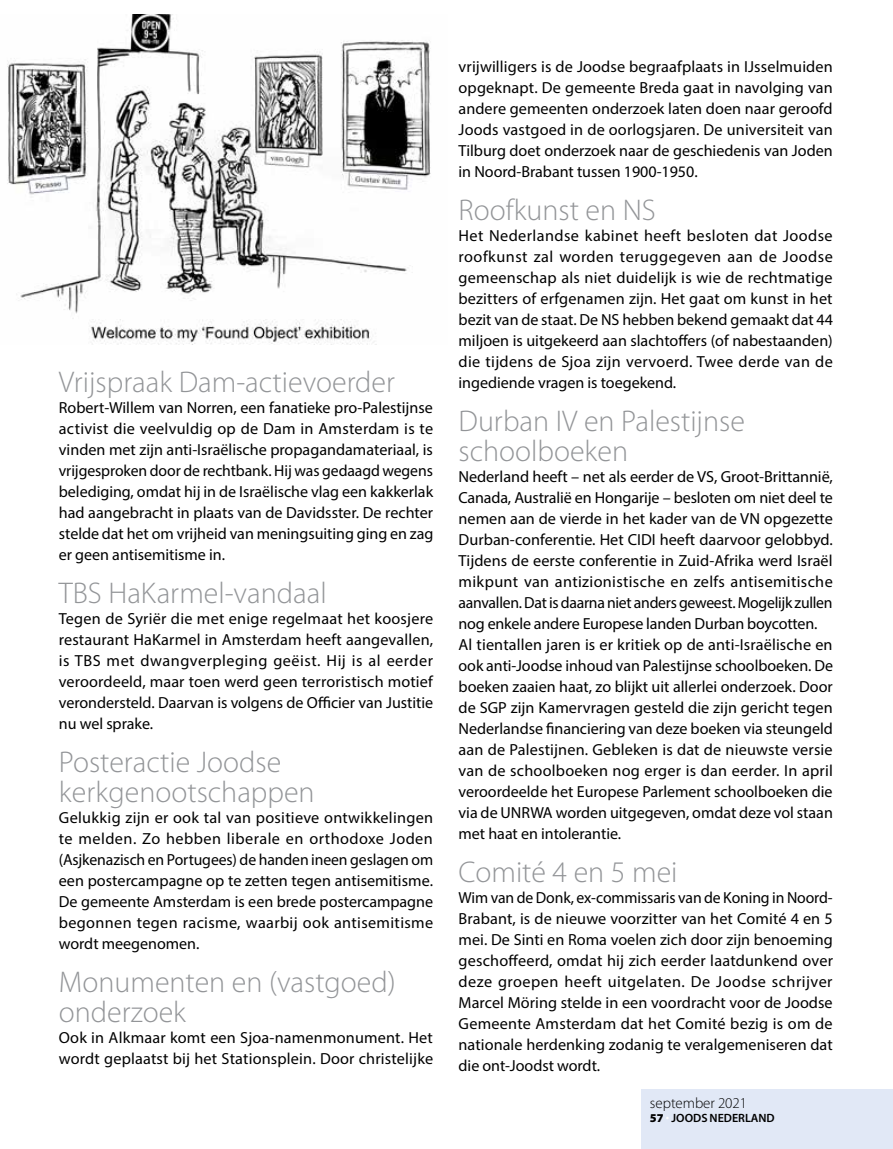
<style>
.page{position:relative;width:893px;height:1149px;background:#fff}
.page>*{position:absolute;margin:0;border:0;box-sizing:border-box;transform-origin:0 0}
.t1{font:300 30px/30px "Myriad Pro";color:#939598}
.t2{font:16.05px/21px "Myriad Pro";color:#000;text-align:justify}
.t3{font:300 15px "Myriad Pro";color:#000}
.t4{font:600 12px "Myriad Pro";color:#000}
.s1{font-weight:900}
.s2{font-weight:900;color:#fff}
</style>
<div class="page">
<img style="left:7px;top:15px;width:424px;height:330px">
<div style="left:641px;top:1089px;width:252px;height:59px;background:#e1e8f6"></div>
<h1 class="t1" style="left:59px;top:366px;width:338px">Vrijspraak Dam-actievoerder</h1>
<p class="t2" style="left:59px;top:396px;width:376px">Robert-Willem van Norren, een fanatieke pro-Palestijnse activist die veelvuldig op de Dam in Amsterdam is te vinden met zijn anti-Israëlische propagandamateriaal, is vrijgesproken door de rechtbank. Hij was gedaagd wegens belediging, omdat hij in de Israëlische vlag een kakkerlak had aangebracht in plaats van de Davidsster. De rechter stelde dat het om vrijheid van meningsuiting ging en zag er geen antisemitisme in.</p>
<h1 class="t1" style="left:59px;top:577px;width:269px">TBS HaKarmel-vandaal</h1>
<p class="t2" style="left:59px;top:607px;width:376px">Tegen de Syriër die met enige regelmaat het koosjere restaurant HaKarmel in Amsterdam heeft aangevallen, is TBS met dwangverpleging geëist. Hij is al eerder veroordeeld, maar toen werd geen terroristisch motief verondersteld. Daarvan is volgens de Officier van Justitie nu wel sprake.</p>
<h1 class="t1" style="left:59px;top:746px;width:257px">Posteractie Joodse kerkgenootschappen</h1>
<p class="t2" style="left:59px;top:806px;width:376px">Gelukkig zijn er ook tal van positieve ontwikkelingen te melden. Zo hebben liberale en orthodoxe Joden (Asjkenazisch en Portugees) de handen ineen geslagen om een postercampagne op te zetten tegen antisemitisme.<br>De gemeente Amsterdam is een brede postercampagne begonnen tegen racisme, waarbij ook antisemitisme wordt meegenomen.</p>
<h1 class="t1" style="left:59px;top:966px;width:338px">Monumenten en (vastgoed) onderzoek</h1>
<p class="t2" style="left:59px;top:1026px;width:376px">Ook in Alkmaar komt een Sjoa-namenmonument. Het wordt geplaatst bij het Stationsplein. Door christelijke</p>
<p class="t2" style="left:459px;top:56px;width:376px">vrijwilligers is de Joodse begraafplaats in IJsselmuiden opgeknapt. De gemeente Breda gaat in navolging van andere gemeenten onderzoek laten doen naar geroofd Joods vastgoed in de oorlogsjaren. De universiteit van Tilburg doet onderzoek naar de geschiedenis van Joden in Noord-Brabant tussen 1900-1950.</p>
<h1 class="t1" style="left:459px;top:194px;width:199px">Roofkunst en NS</h1>
<p class="t2" style="left:459px;top:225px;width:376px">Het Nederlandse kabinet heeft besloten dat Joodse roofkunst zal worden teruggegeven aan de Joodse gemeenschap als niet duidelijk is wie de rechtmatige bezitters of erfgenamen zijn. Het gaat om kunst in het bezit van de staat. De NS hebben bekend gemaakt dat 44 miljoen is uitgekeerd aan slachtoffers (of nabestaanden) die tijdens de Sjoa zijn vervoerd. Twee derde van de ingediende vragen is toegekend.</p>
<h1 class="t1" style="left:459px;top:405px;width:288px">Durban IV en Palestijnse schoolboeken</h1>
<p class="t2" style="left:459px;top:465px;width:376px;text-align:left">Nederland heeft – net als eerder de VS, Groot-Brittannië, Canada, Australië en Hongarije – besloten om niet deel te nemen aan de vierde in het kader van de VN opgezette Durban-conferentie. Het CIDI heeft daarvoor gelobbyd.<br>Tijdens de eerste conferentie in Zuid-Afrika werd Israël mikpunt van antizionistische en zelfs antisemitische aanvallen. Dat is daarna niet anders geweest. Mogelijk zullen nog enkele andere Europese landen Durban boycotten.<br>Al tientallen jaren is er kritiek op de anti-Israëlische en ook anti-Joodse inhoud van Palestijnse schoolboeken. De boeken zaaien haat, zo blijkt uit allerlei onderzoek. Door de SGP zijn Kamervragen gesteld die zijn gericht tegen Nederlandse financiering van deze boeken via steungeld aan de Palestijnen. Gebleken is dat de nieuwste versie van de schoolboeken nog erger is dan eerder. In april veroordeelde het Europese Parlement schoolboeken die via de UNRWA worden uitgegeven, omdat deze vol staan met haat en intolerantie.</p>
<h1 class="t1" style="left:459px;top:856px;width:220px">Comité 4 en 5 mei</h1>
<p class="t2" style="left:459px;top:886px;width:376px">Wim van de Donk, ex-commissaris van de Koning in Noord-Brabant, is de nieuwe voorzitter van het Comité 4 en 5 mei. De Sinti en Roma voelen zich door zijn benoeming geschoffeerd, omdat hij zich eerder laatdunkend over deze groepen heeft uitgelaten. De Joodse schrijver Marcel Möring stelde in een voordracht voor de Joodse Gemeente Amsterdam dat het Comité bezig is om de nationale herdenking zodanig te veralgemeniseren dat die ont-Joodst wordt.</p>
<p class="t3" style="left:650px;top:1093px;width:99px">september 2021</p>
<p class="t4" style="left:650px;top:1109px;width:126px"><span class="s1">57</span> <span class="s2">·</span> JOODS NEDERLAND</p>
</div>
